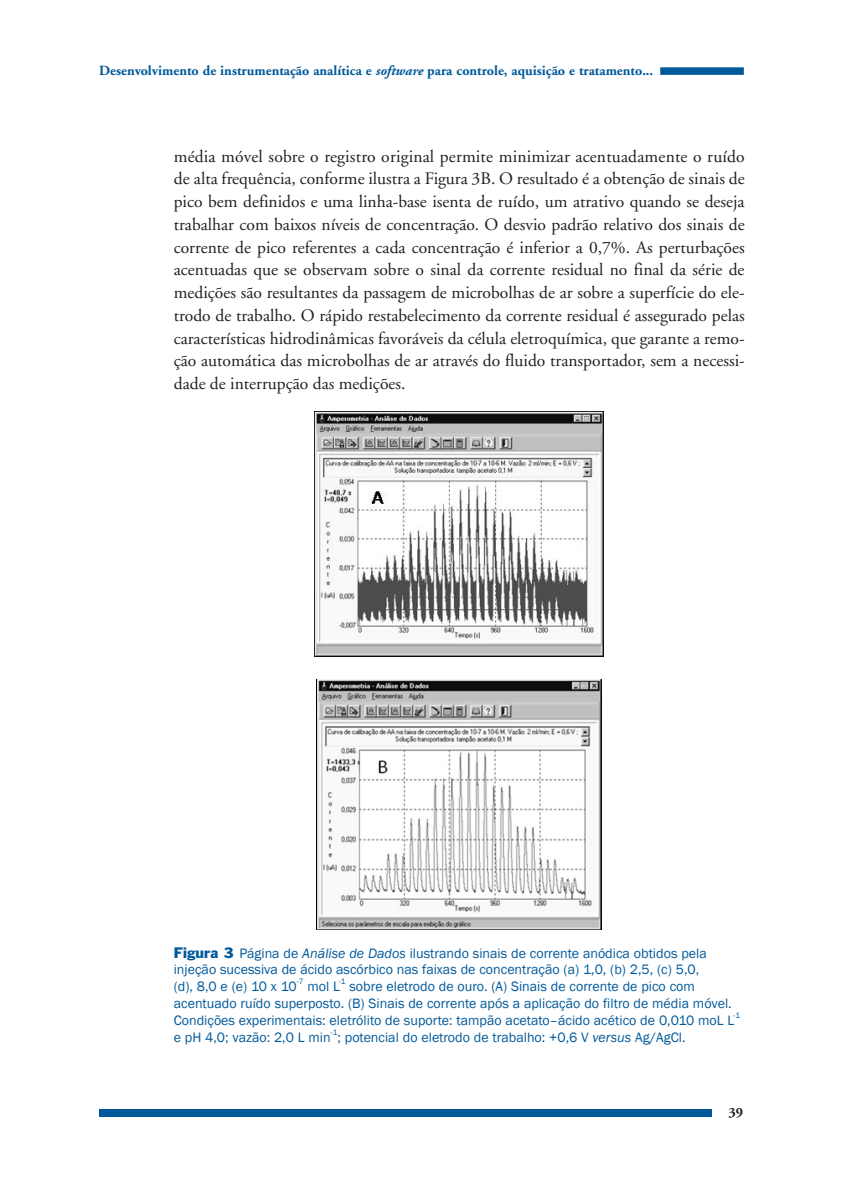
<style>
.page{position:relative;width:844px;height:1191px;background:#fff}
.page>*{position:absolute;margin:0;border:0;box-sizing:border-box;transform-origin:0 0}
.t1{font:17.5px/22.8px "Adobe Garamond";color:#231f20;text-align:justify}
.t2{font:14px/16.8px "Franklin Gothic";color:#00599b}
.t3{font:700 14px "Adobe Garamond";color:#00599b}
.t4{font:700 14px "Adobe Garamond";color:#231f20}
.t5{font:8.05px "Franklin Gothic";color:#00599b}
.s1{font-style:italic}
.s2{font-style:inherit}
</style>
<div class="page">
<div style="left:99px;top:1109px;width:645px;height:7px;background:#00599b"></div>
<div style="left:711px;top:1104px;width:33px;height:27px;background:#fff"></div>
<div style="left:660px;top:67px;width:83px;height:8px;background:#00599b"></div>
<img style="left:315px;top:411px;width:288px;height:245px">
<img style="left:316px;top:679px;width:285px;height:251px">
<p class="t3" style="left:99px;top:63px;width:555px">Desenvolvimento de instrumentação analítica e <span class="s1">software</span> para controle, aquisição e tratamento...</p>
<p class="t1" style="left:174px;top:145px;width:572px">média móvel sobre o registro original permite minimizar acentuadamente o ruído de alta frequência, conforme ilustra a Figura 3B. O resultado é a obtenção de sinais de pico bem definidos e uma linha-base isenta de ruído, um atrativo quando se deseja trabalhar com baixos níveis de concentração. O desvio padrão relativo dos sinais de corrente de pico referentes a cada concentração é inferior a 0,7%. As perturbações acentuadas que se observam sobre o sinal da corrente residual no final da série de medições são resultantes da passagem de microbolhas de ar sobre a superfície do ele&shy;trodo de trabalho. O rápido restabelecimento da corrente residual é assegurado pelas características hidrodinâmicas favoráveis da célula eletroquímica, que garante a remo&shy;ção automática das microbolhas de ar através do fluido transportador, sem a necessi&shy;dade de interrupção das medições.</p>
<p class="t2" style="left:174px;top:944px;width:534px"><span class="s2">Figura 3</span> Página de <span class="s1">Análise de Dados</span> ilustrando sinais de corrente anódica obtidos pela injeção sucessiva de ácido ascórbico nas faixas de concentração (a) 1,0, (b) 2,5, (c) 5,0, (d), 8,0 e (e) 10 x 10</p>
<p class="t5" style="left:339px;top:976px;width:8px">-1</p>
<p class="t2" style="left:174px;top:978px;width:562px;text-indent:176px">sobre eletrodo de ouro. (A) Sinais de corrente de pico com acentuado ruído superposto. (B) Sinais de corrente após a aplicação do filtro de média móvel.<br>Condições experimentais: eletrólito de suporte: tampão acetato–ácido acético de 0,010 moL L</p>
<p class="t5" style="left:297px;top:976px;width:8px">-7</p>
<p class="t2" style="left:307px;top:978px;width:34px">mol L</p>
<p class="t5" style="left:733px;top:1010px;width:8px">-1</p>
<p class="t5" style="left:331px;top:1026px;width:8px">-1</p>
<p class="t2" style="left:174px;top:1028px;width:158px">e pH 4,0; vazão: 2,0 L min</p>
<p class="t2" style="left:337px;top:1028px;width:349px">; potencial do eletrodo de trabalho: +0,6 V <span class="s1">versus</span> Ag/AgCl.</p>
<p class="t4" style="left:728px;top:1104px;width:16px">39</p>
</div>
